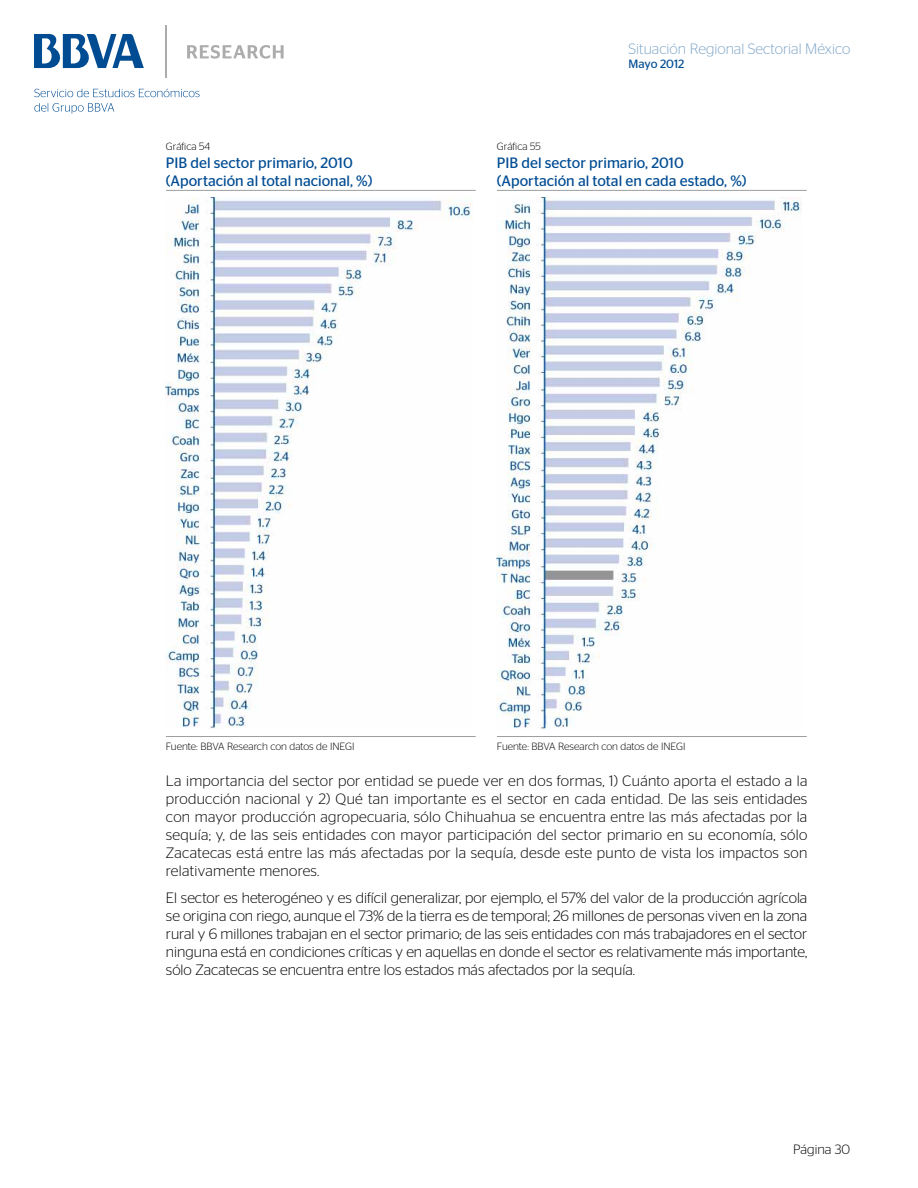
<style>
.page{position:relative;width:918px;height:1188px;background:#fff}
.page>*{position:absolute;margin:0;border:0;box-sizing:border-box;transform-origin:0 0}
.t1{font:300 15px/18px "Stag Sans";letter-spacing:.005em;color:#000;text-align:justify}
.t2{font:15px/18px "Stag Sans";color:#004c93}
.t3{font:300 15px "Stag Sans";color:#80a6c9}
.t4{font:300 13.5px "Stag Sans";color:#000}
.t5{font:12px "Stag Sans";color:#004c93}
.t6{font:300 10.5px "Stag Sans";color:#000}
</style>
<div class="page">
<svg style="left:34px;top:89px;width:166px;height:8px"></svg>
<svg style="left:34px;top:103px;width:80px;height:11px"></svg>
<svg style="left:187px;top:45px;width:97px;height:14px"></svg>
<svg style="left:34px;top:34px;width:110px;height:34px"></svg>
<hr style="left:165px;top:25px;width:2px;height:52px;background:#acacad">
<hr style="left:166px;top:190px;width:310px;height:1px;background:#9c9e9f">
<hr style="left:497px;top:190px;width:310px;height:1px;background:#9c9e9f">
<img style="left:166px;top:198px;width:307px;height:531px">
<img style="left:497px;top:198px;width:304px;height:531px">
<hr style="left:166px;top:736px;width:310px;height:1px;background:#9c9e9f">
<hr style="left:497px;top:736px;width:310px;height:1px;background:#9c9e9f">
<p class="t6" style="left:166px;top:140px;width:46px">Gráfica 54</p>
<p class="t2" style="left:166px;top:153px;width:208px">PIB del sector primario, 2010 (Aportación al total nacional, %)</p>
<p class="t3" style="left:629px;top:41px;width:223px">Situación Regional Sectorial México</p>
<p class="t5" style="left:629px;top:57px;width:57px">Mayo 2012</p>
<p class="t6" style="left:497px;top:140px;width:45px">Gráfica 55</p>
<p class="t2" style="left:497px;top:153px;width:251px">PIB del sector primario, 2010 (Aportación al total en cada estado, %)</p>
<p class="t6" style="left:166px;top:740px;width:190px">Fuente: BBVA Research con datos de INEGI</p>
<p class="t6" style="left:497px;top:740px;width:190px">Fuente: BBVA Research con datos de INEGI</p>
<p class="t1" style="left:166px;top:772px;width:643px">La importancia del sector por entidad se puede ver en dos formas, 1) Cuánto aporta el estado a la producción nacional y 2) Qué tan importante es el sector en cada entidad. De las seis entidades con mayor producción agropecuaria, sólo Chihuahua se encuentra entre las más afectadas por la sequía; y, de las seis entidades con mayor participación del sector primario en su economía, sólo Zacatecas está entre las más afectadas por la sequía, desde este punto de vista los impactos son relativamente menores.</p>
<p class="t1" style="left:166px;top:888px;width:643px">El sector es heterogéneo y es difícil generalizar, por ejemplo, el 57% del valor de la producción agrícola se origina con riego, aunque el 73% de la tierra es de temporal; 26 millones de personas viven en la zona rural y 6 millones trabajan en el sector primario; de las seis entidades con más trabajadores en el sector ninguna está en condiciones críticas y en aquellas en donde el sector es relativamente más importante, sólo Zacatecas se encuentra entre los estados más afectados por la sequía.</p>
<p class="t4" style="left:793px;top:1142px;width:58px">Página 30</p>
</div>
